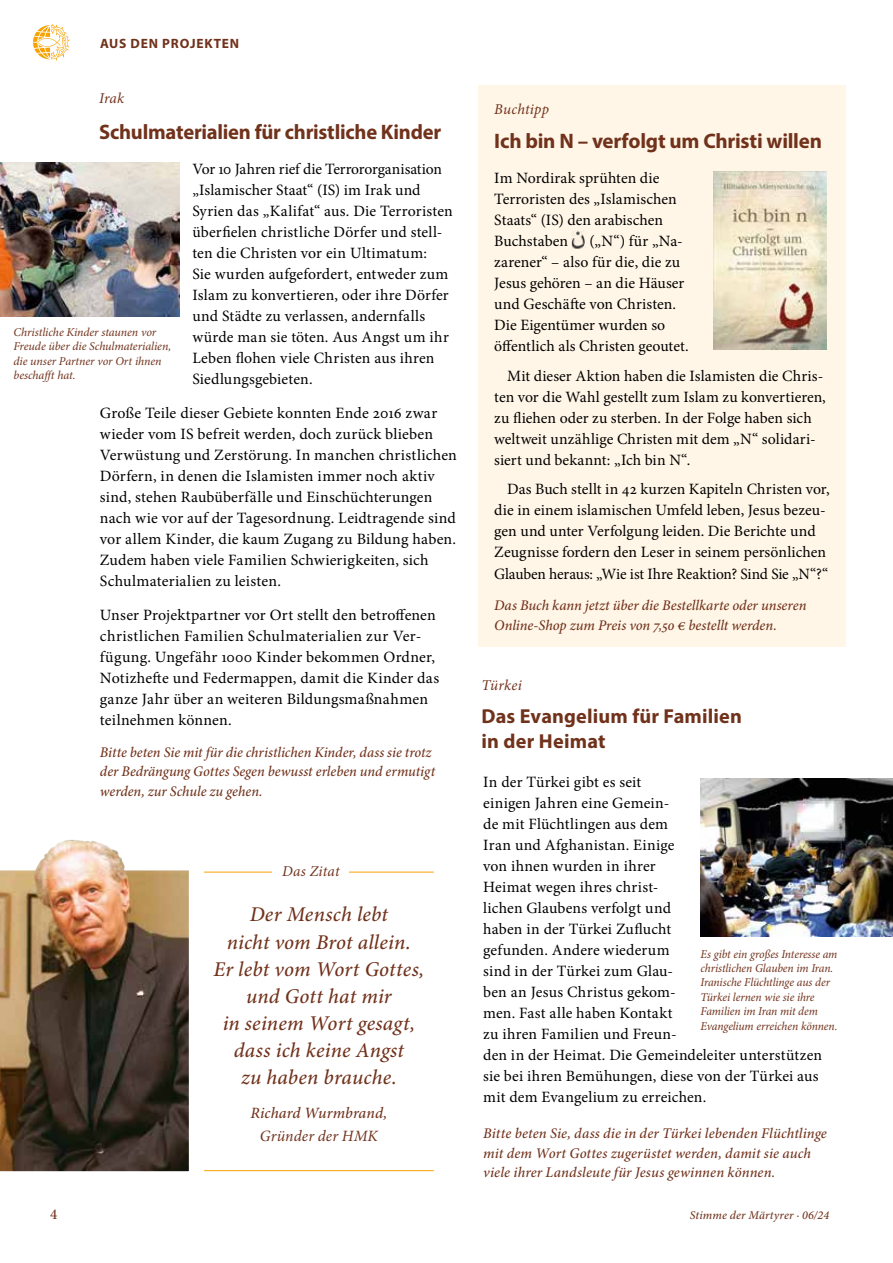
<style>
.page{position:relative;width:893px;height:1263px;background:#fff}
.page>*{position:absolute;margin:0;border:0;box-sizing:border-box;transform-origin:0 0}
.t1{font:italic 500 21px/27px "Minion Pro";letter-spacing:.005em;color:#71321c;text-align:center}
.t2{font:700 21px "Myriad Pro";letter-spacing:-.01em;color:#71321c}
.t3{font:700 20.25px/25.5px "Myriad Pro";letter-spacing:.005em;color:#71321c}
.t4{font:15.75px/21px "Minion Pro";letter-spacing:.01em;color:#000}
.t5{font:italic 500 15.75px "Minion Pro";letter-spacing:.005em;color:#71321c}
.t6{font:italic 15.75px "Minion Pro";letter-spacing:.01em;color:#71321c}
.t7{font:italic 15px "Minion Pro";letter-spacing:.015em;color:#71321c}
.t8{font:500 15px "Minion Pro";color:#71321c}
.t9{font:italic 500 14.7px/19.5px "Minion Pro";letter-spacing:.005em;color:#71321c}
.t10{font:700 13.5px "Myriad Pro";letter-spacing:.06em;color:#71321c}
.t11{font:italic 12px/14.4px "Minion Pro";letter-spacing:-.01em;color:#71321c}
.t12{font:italic 500 12px "Minion Pro";letter-spacing:.015em;color:#71321c}
</style>
<div class="page">
<svg style="left:33px;top:24px;width:37px;height:37px"></svg>
<img style="left:0;top:163px;width:180px;height:153px">
<hr style="left:204px;top:872px;width:230px;height:1px;background:#f7a200">
<hr style="left:204px;top:1170px;width:230px;height:1px;background:#f7a200">
<div style="left:273px;top:868px;width:76px;height:29px;background:#fff"></div>
<img style="left:0;top:839px;width:189px;height:333px">
<img style="left:701px;top:778px;width:192px;height:158px">
<div style="left:478px;top:85px;width:368px;height:561px;background:#fff6e7"></div>
<img style="left:572px;top:231px;width:13px;height:18px">
<img style="left:713px;top:171px;width:113px;height:179px">
<p class="t10" style="left:100px;top:34px;width:141px">AUS DEN PROJEKTEN</p>
<p class="t7" style="left:99px;top:88px;width:27px">Irak</p>
<h1 class="t2" style="left:99px;top:118px;width:343px">Schulmaterialien für christliche Kinder</h1>
<p class="t4" style="left:192px;top:159px;width:262px">Vor 10 Jahren rief die Terrororganisation „Islamischer Staat“ (IS) im Irak und Syrien das „Kalifat“ aus. Die Terroristen überfielen christliche Dörfer und stell&shy;ten die Christen vor ein Ultimatum:<br>Sie wurden aufgefordert, entweder zum Islam zu konvertieren, oder ihre Dörfer und Städte zu verlassen, andernfalls würde man sie töten. Aus Angst um ihr Leben flohen viele Christen aus ihren Siedlungsgebieten.</p>
<p class="t4" style="left:100px;top:402px;width:358px">Große Teile dieser Gebiete konnten Ende 2016 zwar wieder vom IS befreit werden, doch zurück blieben Verwüstung und Zerstörung. In manchen christlichen Dörfern, in denen die Islamisten immer noch aktiv sind, stehen Raubüberfälle und Einschüchterungen nach wie vor auf der Tagesordnung. Leidtragende sind vor allem Kinder, die kaum Zugang zu Bildung haben.<br>Zudem haben viele Familien Schwierigkeiten, sich Schulmaterialien zu leisten.</p>
<p class="t4" style="left:100px;top:604px;width:341px">Unser Projektpartner vor Ort stellt den betroffenen christlichen Familien Schulmaterialien zur Ver&shy;fügung. Ungefähr 1000 Kinder bekommen Ordner, Notizhefte und Federmappen, damit die Kinder das ganze Jahr über an weiteren Bildungsmaßnahmen teilnehmen können.</p>
<p class="t9" style="left:100px;top:743px;width:337px">Bitte beten Sie mit für die christlichen Kinder, dass sie trotz der Bedrängung Gottes Segen bewusst erleben und ermutigt werden, zur Schule zu gehen.</p>
<p class="t11" style="left:14px;top:325px;width:159px">Christliche Kinder staunen vor<br>Freude über die Schulmaterialien, die unser Partner vor Ort ihnen beschafft hat.</p>
<p class="t7" style="left:282px;top:861px;width:59px">Das Zitat</p>
<h1 class="t1" style="left:213px;top:902px;width:212px">Der Mensch lebt<br>nicht vom Brot allein.<br>Er lebt vom Wort Gottes, und Gott hat mir<br>in seinem Wort gesagt, dass ich keine Angst<br>zu haben brauche.</h1>
<p class="t5" style="left:251px;top:1103px;width:138px">Richard Wurmbrand,</p>
<p class="t6" style="left:260px;top:1125px;width:120px">Gründer der HMK</p>
<p class="t7" style="left:494px;top:99px;width:56px">Buchtipp</p>
<h1 class="t2" style="left:494px;top:127px;width:329px">Ich bin N – verfolgt um Christi willen</h1>
<p class="t4" style="left:494px;top:168px;width:184px">Im Nordirak sprühten die<br>Terroristen des „Islamischen<br>Staats“ (IS) den arabischen<br>Buchstaben</p>
<p class="t4" style="left:494px;top:231px;width:196px;text-indent:95px">(„N“) für „Na&shy;zarener“ – also für die, die zu<br>Jesus gehören – an die Häuser und Geschäfte von Christen.<br>Die Eigentümer wurden so öffentlich als Christen geoutet.</p>
<p class="t4" style="left:494px;top:365px;width:333px;text-indent:13px">Mit dieser Aktion haben die Islamisten die Chris&shy;ten vor die Wahl gestellt zum Islam zu konvertieren, zu fliehen oder zu sterben. In der Folge haben sich weltweit unzählige Christen mit dem „N“ solidari&shy;siert und bekannt: „Ich bin N“.</p>
<p class="t4" style="left:494px;top:479px;width:337px;text-indent:13px">Das Buch stellt in 42 kurzen Kapiteln Christen vor, die in einem islamischen Umfeld leben, Jesus bezeu&shy;gen und unter Verfolgung leiden. Die Berichte und Zeugnisse fordern den Leser in seinem persönlichen Glauben heraus: „Wie ist Ihre Reaktion? Sind Sie „N“?“</p>
<p class="t9" style="left:494px;top:596px;width:314px">Das Buch kann jetzt über die Bestellkarte oder unseren<br>Online-Shop zum Preis von 7,50 € bestellt werden.</p>
<p class="t7" style="left:481px;top:675px;width:42px">Türkei</p>
<p class="t3" style="left:481px;top:702px;width:262px">Das Evangelium für Familien in der Heimat</p>
<p class="t4" style="left:483px;top:771px;width:340px">In der Türkei gibt es seit<br>einigen Jahren eine Gemein-<br>de mit Flüchtlingen aus dem<br>Iran und Afghanistan. Einige<br>von ihnen wurden in ihrer<br>Heimat wegen ihres christ-<br>lichen Glaubens verfolgt und<br>haben in der Türkei Zuflucht<br>gefunden. Andere wiederum<br>sind in der Türkei zum Glau-<br>ben an Jesus Christus gekom-<br>men. Fast alle haben Kontakt<br>zu ihren Familien und Freun-<br>den in der Heimat. Die Gemeindeleiter unterstützen sie bei ihren Bemühungen, diese von der Türkei aus mit dem Evangelium zu erreichen.</p>
<p class="t9" style="left:483px;top:1124px;width:345px">Bitte beten Sie, dass die in der Türkei lebenden Flüchtlinge mit dem Wort Gottes zugerüstet werden, damit sie auch viele ihrer Landsleute für Jesus gewinnen können.</p>
<p class="t11" style="left:701px;top:946px;width:138px">Es gibt ein großes Interesse am christlichen Glauben im Iran.<br>Iranische Flüchtlinge aus der<br>Türkei lernen wie sie ihre<br>Familien im Iran mit dem<br>Evangelium erreichen können.</p>
<p class="t8" style="left:50px;top:1204px;width:9px">4</p>
<p class="t12" style="left:690px;top:1208px;width:141px">Stimme der Märtyrer · 06/24</p>
</div>
